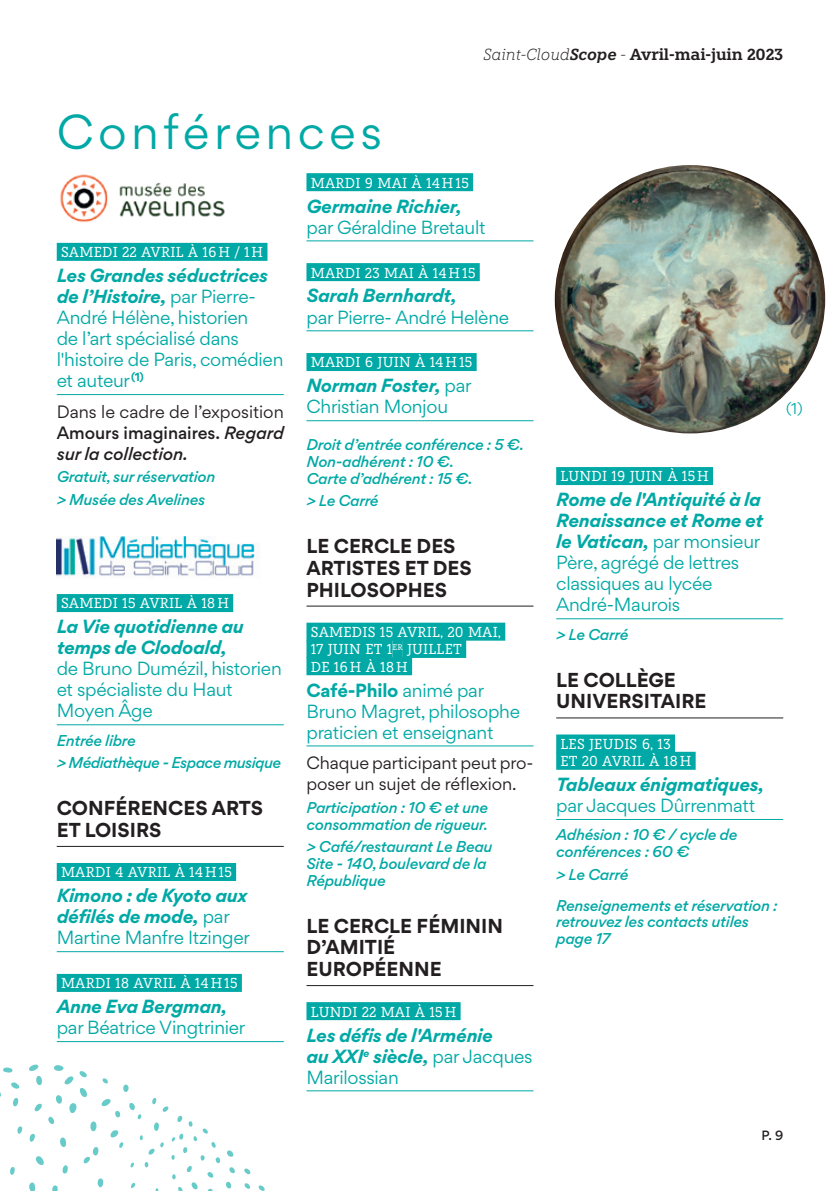
<style>
.page{position:relative;width:840px;height:1191px;background:#fff}
.page>*{position:absolute;margin:0;border:0;box-sizing:border-box;transform-origin:0 0}
.t1{font:44px "Gordita";letter-spacing:.1em;color:#00a9a5}
.t2{font:700 18px/21.6px "Gordita";color:#231f20}
.t3{font:17px/21px "Gordita";letter-spacing:-.015em;color:#00a9a5}
.t4{font:italic 700 17px/21px "Gordita";letter-spacing:-.015em;color:#00a9a5}
.t5{font:16px/21px "Gordita";letter-spacing:-.005em;color:#231f20;text-align:justify}
.t6{font:600 16px "Knile";letter-spacing:-.01em;color:#231f20}
.t7{font:14.4px/17.2px "Knile";letter-spacing:.01em;color:#fff}
.t8{font:italic 500 14px/16.8px "Gordita";letter-spacing:-.015em;color:#00a9a5}
.t9{font:italic 500 14px/22.4px "Gordita";letter-spacing:-.035em;color:#00a9a5}
.t10{font:14px "Gordita";color:#00a9a5}
.t11{font:500 12px "Gordita";color:#231f20}
.s1{font-weight:300;font-style:italic}
.s2{font-style:italic}
.s3{font-weight:700;font-style:italic}
.s4{font-weight:500}
.s5{font-weight:500;font-style:italic}
.s6{font-weight:400;font-style:normal}
.s7{font-weight:700}
</style>
<div class="page">
<div style="left:57px;top:243px;width:210px;height:18px;background:#00a9a5"></div>
<hr style="left:57px;top:394px;width:226px;height:1px;background:#00a9a5">
<div style="left:57px;top:594px;width:176px;height:18px;background:#00a9a5"></div>
<hr style="left:57px;top:724px;width:226px;height:1px;background:#00a9a5">
<hr style="left:57px;top:846px;width:226px;height:1px;background:#231f20">
<div style="left:57px;top:863px;width:179px;height:18px;background:#00a9a5"></div>
<hr style="left:57px;top:951px;width:226px;height:1px;background:#00a9a5">
<div style="left:57px;top:974px;width:185px;height:18px;background:#00a9a5"></div>
<hr style="left:57px;top:1041px;width:226px;height:1px;background:#00a9a5">
<img style="left:60px;top:174px;width:165px;height:49px">
<img style="left:57px;top:536px;width:202px;height:41px">
<div style="left:306px;top:173px;width:167px;height:18px;background:#00a9a5"></div>
<hr style="left:306px;top:240px;width:227px;height:1px;background:#00a9a5">
<div style="left:306px;top:263px;width:173px;height:18px;background:#00a9a5"></div>
<hr style="left:306px;top:330px;width:227px;height:1px;background:#00a9a5">
<div style="left:306px;top:353px;width:170px;height:18px;background:#00a9a5"></div>
<hr style="left:306px;top:420px;width:227px;height:1px;background:#00a9a5">
<hr style="left:306px;top:605px;width:227px;height:1px;background:#231f20">
<div style="left:306px;top:622px;width:199px;height:18px;background:#00a9a5"></div>
<div style="left:306px;top:640px;width:86px;height:18px;background:#00a9a5"></div>
<div style="left:392px;top:640px;width:10px;height:18px;background:#00a9a5"></div>
<div style="left:402px;top:640px;width:64px;height:18px;background:#00a9a5"></div>
<div style="left:306px;top:657px;width:106px;height:18px;background:#00a9a5"></div>
<hr style="left:306px;top:745px;width:227px;height:1px;background:#00a9a5">
<hr style="left:306px;top:985px;width:227px;height:1px;background:#231f20">
<div style="left:306px;top:1002px;width:154px;height:18px;background:#00a9a5"></div>
<hr style="left:306px;top:1090px;width:227px;height:1px;background:#00a9a5">
<div style="left:556px;top:467px;width:156px;height:18px;background:#00a9a5"></div>
<hr style="left:556px;top:618px;width:226px;height:1px;background:#00a9a5">
<hr style="left:556px;top:717px;width:226px;height:1px;background:#231f20">
<div style="left:556px;top:734px;width:118px;height:18px;background:#00a9a5"></div>
<div style="left:556px;top:752px;width:139px;height:18px;background:#00a9a5"></div>
<hr style="left:556px;top:819px;width:226px;height:1px;background:#00a9a5">
<svg style="left:0;top:1064px;width:265px;height:127px"></svg>
<img style="left:554px;top:165px;width:270px;height:268px">
<h1 class="t1" style="left:57px;top:100px;width:326px">Conférences</h1>
<p class="t6" style="left:483px;top:44px;width:301px"><span class="s1">Saint-Cloud</span><span class="s2">Scope</span> <span class="s1">-</span> Avril-mai-juin 2023</p>
<p class="t7" style="left:61px;top:243px;width:204px">SAMEDI 22 AVRIL À 16H / 1H</p>
<p class="t3" style="left:57px;top:265px;width:228px"><span class="s3">Les Grandes séductrices de l’Histoire,</span> par Pierre-<br>André Hélène, historien<br>de l’art spécialisé dans l'histoire de Paris, comédien et auteur<sup>(1)</sup></p>
<p class="t5" style="left:57px;top:401px;width:228px">Dans le cadre de l’exposition <span class="s4">Amours imaginaires.</span> <span class="s5">Regard sur la collection.</span></p>
<p class="t8" style="left:57px;top:466px;width:160px;line-height:22.4px">Gratuit, sur réservation &gt; Musée des Avelines</p>
<p class="t7" style="left:61px;top:594px;width:169px">SAMEDI 15 AVRIL À 18H</p>
<p class="t4" style="left:57px;top:616px;width:188px">La Vie quotidienne au temps de Clodoald,</p>
<p class="t3" style="left:57px;top:658px;width:226px">de Bruno Dumézil, historien et spécialiste du Haut<br>Moyen Âge</p>
<p class="t9" style="left:57px;top:729px;width:226px">Entrée libre<br>&gt; Médiathèque - Espace musique</p>
<p class="t2" style="left:57px;top:797px;width:208px">CONFÉRENCES ARTS<br>ET LOISIRS</p>
<p class="t7" style="left:61px;top:863px;width:172px">MARDI 4 AVRIL À 14H15</p>
<p class="t4" style="left:57px;top:885px;width:194px">Kimono : de Kyoto aux défilés de mode, <span class="s6">par<br>Martine Manfre Itzinger</span></p>
<p class="t7" style="left:61px;top:974px;width:178px">MARDI 18 AVRIL À 14H15</p>
<p class="t4" style="left:57px;top:996px;width:172px">Anne Eva Bergman,</p>
<p class="t3" style="left:57px;top:1017px;width:190px">par Béatrice Vingtrinier</p>
<p class="t7" style="left:310px;top:174px;width:160px">MARDI 9 MAI À 14H15</p>
<p class="t4" style="left:306px;top:195px;width:157px">Germaine Richier,</p>
<p class="t3" style="left:306px;top:216px;width:180px">par Géraldine Bretault</p>
<p class="t7" style="left:310px;top:264px;width:166px">MARDI 23 MAI À 14H15</p>
<p class="t4" style="left:306px;top:285px;width:152px">Sarah Bernhardt,</p>
<p class="t3" style="left:306px;top:306px;width:204px">par Pierre- André Helène</p>
<p class="t7" style="left:310px;top:354px;width:163px">MARDI 6 JUIN À 14H15</p>
<p class="t3" style="left:306px;top:375px;width:167px"><span class="s3">Norman Foster,</span> par<br>Christian Monjou</p>
<p class="t8" style="left:306px;top:436px;width:219px">Droit d’entrée conférence : 5 €.<br>Non-adhérent : 10 €.<br>Carte d’adhérent : 15 €.</p>
<p class="t8" style="left:306px;top:492px;width:74px">&gt; Le Carré</p>
<p class="t2" style="left:306px;top:535px;width:167px">LE CERCLE DES<br>ARTISTES ET DES<br>PHILOSOPHES</p>
<p class="t7" style="left:310px;top:623px;width:192px">SAMEDIS 15 AVRIL, 20 MAI,<br>17 JUIN ET 1<sup>ER</sup> JUILLET<br>DE 16H À 18H</p>
<p class="t3" style="left:306px;top:679px;width:215px"><span class="s7">Café-Philo</span> animé par<br>Bruno Magret, philosophe praticien et enseignant</p>
<p class="t5" style="left:306px;top:752px;width:228px">Chaque participant peut pro&shy;poser un sujet de réflexion.</p>
<p class="t8" style="left:306px;top:799px;width:183px">Participation : 10 € et une consommation de rigueur.</p>
<p class="t8" style="left:306px;top:838px;width:187px">&gt; Café/restaurant Le Beau<br>Site - 140, boulevard de la<br>République</p>
<p class="t2" style="left:306px;top:914px;width:198px">LE CERCLE FÉMININ<br>D’AMITIÉ<br>EUROPÉENNE</p>
<p class="t7" style="left:310px;top:1002px;width:147px">LUNDI 22 MAI À 15H</p>
<p class="t4" style="left:306px;top:1024px;width:227px">Les défis de l'Arménie<br>au XXI<sup>e</sup> siècle, <span class="s6">par Jacques<br>Marilossian</span></p>
<p class="t10" style="left:785px;top:398px;width:18px">(1)</p>
<p class="t7" style="left:560px;top:467px;width:150px">LUNDI 19 JUIN À 15H</p>
<p class="t3" style="left:556px;top:489px;width:208px"><span class="s3">Rome de l'Antiquité à la<br>Renaissance et Rome et le Vatican,</span> par monsieur<br>Père, agrégé de lettres classiques au lycée<br>André-Maurois</p>
<p class="t8" style="left:556px;top:626px;width:74px">&gt; Le Carré</p>
<p class="t2" style="left:556px;top:669px;width:152px">LE COLLÈGE<br>UNIVERSITAIRE</p>
<p class="t7" style="left:560px;top:735px;width:132px">LES JEUDIS 6, 13<br>ET 20 AVRIL À 18H</p>
<p class="t4" style="left:556px;top:774px;width:209px">Tableaux énigmatiques,</p>
<p class="t3" style="left:556px;top:795px;width:200px">par Jacques Dûrrenmatt</p>
<p class="t8" style="left:556px;top:826px;width:182px">Adhésion : 10 € / cycle de conférences : 60 €</p>
<p class="t8" style="left:556px;top:865px;width:74px">&gt; Le Carré</p>
<p class="t8" style="left:556px;top:896px;width:222px">Renseignements et réservation : retrouvez les contacts utiles page 17</p>
<p class="t11" style="left:761px;top:1126px;width:23px">P. 9</p>
</div>
